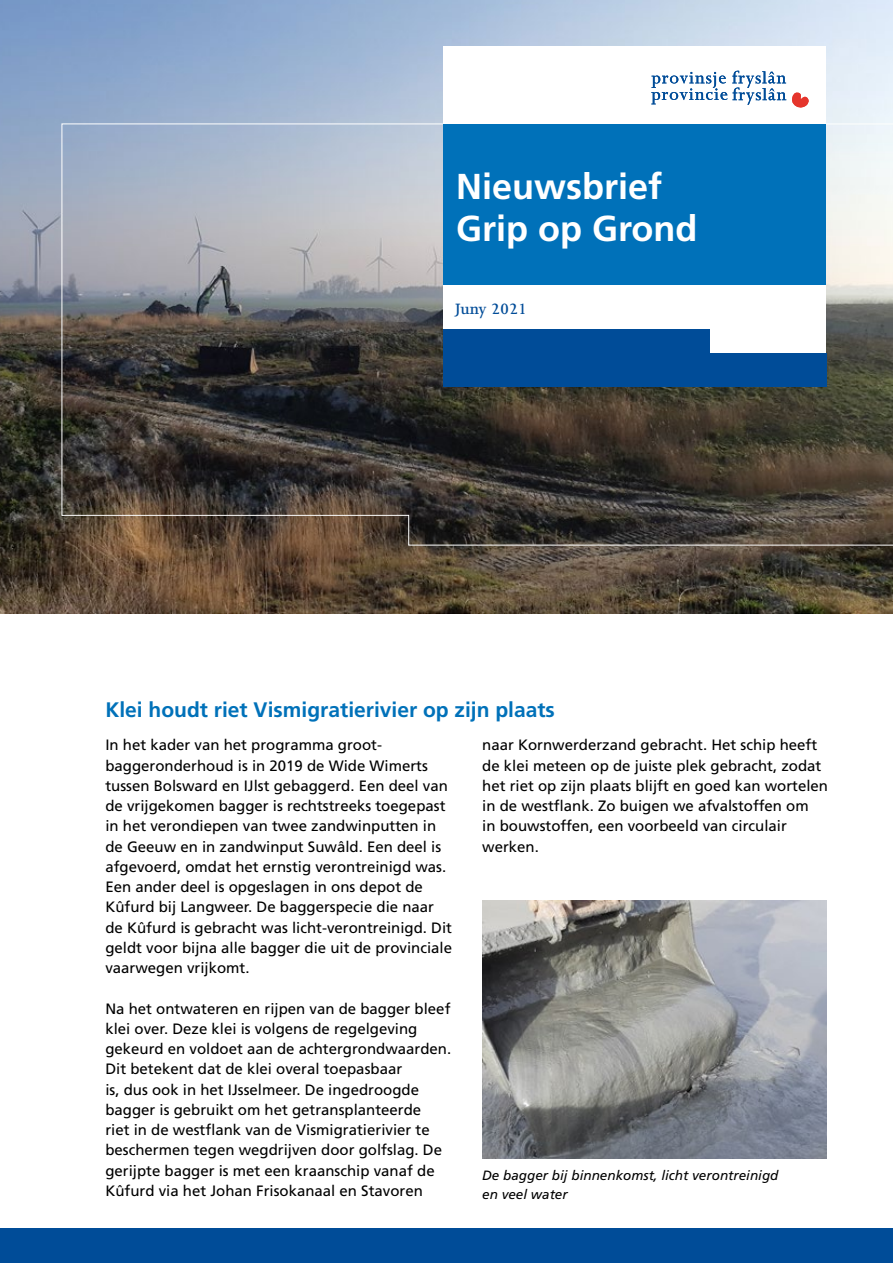
<style>
.page{position:relative;width:893px;height:1263px;background:#fff}
.page>*{position:absolute;margin:0;border:0;box-sizing:border-box;transform-origin:0 0}
.Kop_etiket_24_pt{font:700 36px/42px "Frutiger";color:#fff}
.Kopje_14pt{font:700 21px "Frutiger LT Std";color:#0071b9}
.Joanna_Etiket{font:600 17.25px "Joanna MT Std";color:#004c98}
.Brood{font:15px/20.2px "Frutiger LT Std";color:#000}
.Fotobijschrift{font:italic 13.5px/19.5px "Frutiger LT Std";color:#000}
</style>
<div class="page">
<img style="left:0;top:0;width:893px;height:613px">
<svg style="left:61px;top:123px;width:832px;height:423px;background:#676563"></svg>
<img style="left:482px;top:900px;width:345px;height:259px">
<div style="left:443px;top:46px;width:383px;height:334px;background:#fff"></div>
<div style="left:443px;top:354px;width:384px;height:33px;background:#004c98"></div>
<div style="left:443px;top:124px;width:383px;height:160px;background:#0071b9"></div>
<div style="left:443px;top:330px;width:267px;height:33px;background:#004c98"></div>
<div style="left:0;top:1229px;width:893px;height:34px;background:#004c98"></div>
<svg style="left:651px;top:71px;width:158px;height:37px"></svg>
<h1 class="Kop_etiket_24_pt" style="left:456px;top:165px;width:243px">Nieuwsbrief<br>Grip op Grond</h1>
<h2 class="Joanna_Etiket" style="left:455px;top:299px;width:74px">Juny 2021</h2>
<h2 class="Kopje_14pt" style="left:105px;top:698px;width:451px">Klei houdt riet Vismigratierivier op zijn plaats</h2>
<p class="Brood" style="left:105px;top:735px;width:348px">In het kader van het programma groot&shy;baggeronderhoud is in 2019 de Wide Wimerts tussen Bolsward en IJlst gebaggerd. Een deel van de vrijgekomen bagger is rechtstreeks toegepast in het verondiepen van twee zandwinputten in de Geeuw en in zandwinput Suwâld. Een deel is afgevoerd, omdat het ernstig verontreinigd was.<br>Een ander deel is opgeslagen in ons depot de Kûfurd bij Langweer. De baggerspecie die naar de Kûfurd is gebracht was licht-verontreinigd. Dit geldt voor bijna alle bagger die uit de provinciale vaarwegen vrijkomt.</p>
<p class="Brood" style="left:105px;top:998px;width:347px">Na het ontwateren en rijpen van de bagger bleef klei over. Deze klei is volgens de regelgeving gekeurd en voldoet aan de achtergrondwaarden.<br>Dit betekent dat de klei overal toepasbaar<br>is, dus ook in het IJsselmeer. De ingedroogde bagger is gebruikt om het getransplanteerde<br>riet in de westflank van de Vismigratierivier te beschermen tegen wegdrijven door golfslag. De gerijpte bagger is met een kraanschip vanaf de Kûfurd via het Johan Frisokanaal en Stavoren</p>
<p class="Brood" style="left:482px;top:735px;width:347px">naar Kornwerderzand gebracht. Het schip heeft de klei meteen op de juiste plek gebracht, zodat het riet op zijn plaats blijft en goed kan wortelen in de westflank. Zo buigen we afvalstoffen om<br>in bouwstoffen, een voorbeeld van circulair werken.</p>
<p class="Fotobijschrift" style="left:482px;top:1165px;width:298px">De bagger bij binnenkomst, licht verontreinigd en veel water</p>
</div>
